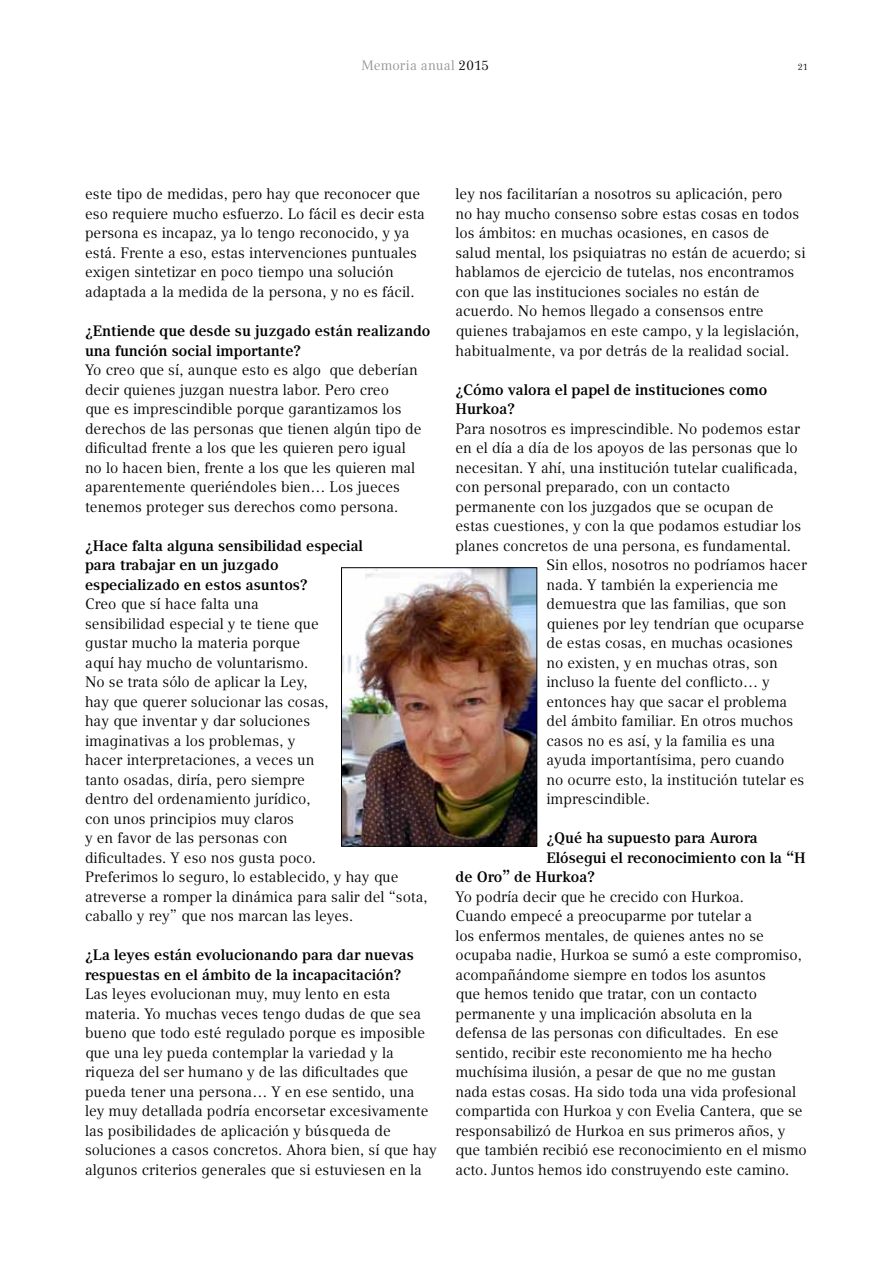
<style>
.page{position:relative;width:893px;height:1263px;background:#fff}
.page>*{position:absolute;margin:0;border:0;box-sizing:border-box;transform-origin:0 0}
.t1{font:15px/19.5px "Compatil Text LT";color:#000}
.t2{font:700 15px/19.5px "Compatil Text LT";color:#000}
.t3{font:13.5px "Compatil Text LT";letter-spacing:.015em;color:#939598}
.t4{font:9px "Compatil Text LT";color:#000}
.s1{color:#000}
</style>
<div class="page">
<img style="left:343px;top:569px;width:192px;height:275px">
<div style="left:341px;top:567px;width:196px;height:279px;border:1px solid #000"></div>
<p class="t3" style="left:361px;top:57px;width:129px">Memoria anual <span class="s1">2015</span></p>
<p class="t4" style="left:798px;top:61px;width:12px">21</p>
<p class="t1" style="left:85px;top:184px;width:341px">este tipo de medidas, pero hay que reconocer que eso requiere mucho esfuerzo. Lo fácil es decir esta persona es incapaz, ya lo tengo reconocido, y ya está. Frente a eso, estas intervenciones puntuales exigen sintetizar en poco tiempo una solución adaptada a la medida de la persona, y no es fácil.</p>
<p class="t2" style="left:85px;top:321px;width:347px">¿Entiende que desde su juzgado están realizando una función social importante?</p>
<p class="t1" style="left:85px;top:360px;width:338px">Yo creo que sí, aunque esto es algo que deberían decir quienes juzgan nuestra labor. Pero creo<br>que es imprescindible porque garantizamos los derechos de las personas que tienen algún tipo de dificultad frente a los que les quieren pero igual no lo hacen bien, frente a los que les quieren mal aparentemente queriéndoles bien… Los jueces tenemos proteger sus derechos como persona.</p>
<p class="t2" style="left:85px;top:535px;width:279px">¿Hace falta alguna sensibilidad especial para trabajar en un juzgado especializado en estos asuntos?</p>
<p class="t1" style="left:85px;top:594px;width:344px">Creo que sí hace falta una<br>sensibilidad especial y te tiene que<br>gustar mucho la materia porque<br>aquí hay mucho de voluntarismo.<br>No se trata sólo de aplicar la Ley,<br>hay que querer solucionar las cosas,<br>hay que inventar y dar soluciones<br>imaginativas a los problemas, y<br>hacer interpretaciones, a veces un<br>tanto osadas, diría, pero siempre<br>dentro del ordenamiento jurídico,<br>con unos principios muy claros<br>y en favor de las personas con<br>dificultades. Y eso nos gusta poco.<br>Preferimos lo seguro, lo establecido, y hay que atreverse a romper la dinámica para salir del “sota, caballo y rey” que nos marcan las leyes.</p>
<p class="t2" style="left:85px;top:945px;width:330px">¿La leyes están evolucionando para dar nuevas respuestas en el ámbito de la incapacitación?</p>
<p class="t1" style="left:85px;top:984px;width:353px">Las leyes evolucionan muy, muy lento en esta materia. Yo muchas veces tengo dudas de que sea bueno que todo esté regulado porque es imposible que una ley pueda contemplar la variedad y la riqueza del ser humano y de las dificultades que pueda tener una persona… Y en ese sentido, una ley muy detallada podría encorsetar excesivamente las posibilidades de aplicación y búsqueda de soluciones a casos concretos. Ahora bien, sí que hay algunos criterios generales que si estuviesen en la</p>
<p class="t1" style="left:455px;top:184px;width:352px">ley nos facilitarían a nosotros su aplicación, pero<br>no hay mucho consenso sobre estas cosas en todos los ámbitos: en muchas ocasiones, en casos de salud mental, los psiquiatras no están de acuerdo; si hablamos de ejercicio de tutelas, nos encontramos con que las instituciones sociales no están de acuerdo. No hemos llegado a consensos entre quienes trabajamos en este campo, y la legislación, habitualmente, va por detrás de la realidad social.</p>
<p class="t2" style="left:455px;top:379px;width:313px">¿Cómo valora el papel de instituciones como<br>Hurkoa?</p>
<p class="t1" style="left:455px;top:418px;width:346px">Para nosotros es imprescindible. No podemos estar</p>
<p class="t1" style="left:455px;top:438px;width:344px">en el día a día de los apoyos de las personas que lo</p>
<p class="t1" style="left:455px;top:457px;width:344px">necesitan. Y ahí, una institución tutelar cualificada,</p>
<p class="t1" style="left:455px;top:477px;width:276px">con personal preparado, con un contacto</p>
<p class="t1" style="left:455px;top:496px;width:320px">permanente con los juzgados que se ocupan de</p>
<p class="t1" style="left:455px;top:516px;width:347px">estas cuestiones, y con la que podamos estudiar los</p>
<p class="t1" style="left:455px;top:535px;width:337px">planes concretos de una persona, es fundamental.</p>
<p class="t1" style="left:546px;top:555px;width:262px">Sin ellos, nosotros no podríamos hacer</p>
<p class="t1" style="left:546px;top:574px;width:233px">nada. Y también la experiencia me</p>
<p class="t1" style="left:546px;top:594px;width:242px">demuestra que las familias, que son</p>
<p class="t1" style="left:546px;top:613px;width:259px">quienes por ley tendrían que ocuparse</p>
<p class="t1" style="left:546px;top:633px;width:248px">de estas cosas, en muchas ocasiones</p>
<p class="t1" style="left:546px;top:652px;width:233px">no existen, y en muchas otras, son</p>
<p class="t1" style="left:546px;top:672px;width:225px">incluso la fuente del conflicto… y</p>
<p class="t1" style="left:546px;top:691px;width:242px">entonces hay que sacar el problema</p>
<p class="t1" style="left:546px;top:711px;width:248px">del ámbito familiar. En otros muchos</p>
<p class="t1" style="left:546px;top:730px;width:230px">casos no es así, y la familia es una</p>
<p class="t1" style="left:546px;top:750px;width:239px">ayuda importantísima, pero cuando</p>
<p class="t1" style="left:546px;top:769px;width:260px">no ocurre esto, la institución tutelar es</p>
<p class="t1" style="left:546px;top:789px;width:105px">imprescindible.</p>
<p class="t2" style="left:546px;top:828px;width:213px">¿Qué ha supuesto para Aurora</p>
<p class="t2" style="left:546px;top:847px;width:261px">Elósegui el reconocimiento con la “H</p>
<p class="t2" style="left:455px;top:867px;width:141px">de Oro” de Hurkoa?</p>
<p class="t1" style="left:455px;top:886px;width:353px">Yo podría decir que he crecido con Hurkoa.<br>Cuando empecé a preocuparme por tutelar a<br>los enfermos mentales, de quienes antes no se ocupaba nadie, Hurkoa se sumó a este compromiso, acompañándome siempre en todos los asuntos<br>que hemos tenido que tratar, con un contacto permanente y una implicación absoluta en la defensa de las personas con dificultades. En ese sentido, recibir este reconomiento me ha hecho muchísima ilusión, a pesar de que no me gustan nada estas cosas. Ha sido toda una vida profesional compartida con Hurkoa y con Evelia Cantera, que se responsabilizó de Hurkoa en sus primeros años, y que también recibió ese reconocimiento en el mismo acto. Juntos hemos ido construyendo este camino.</p>
</div>
